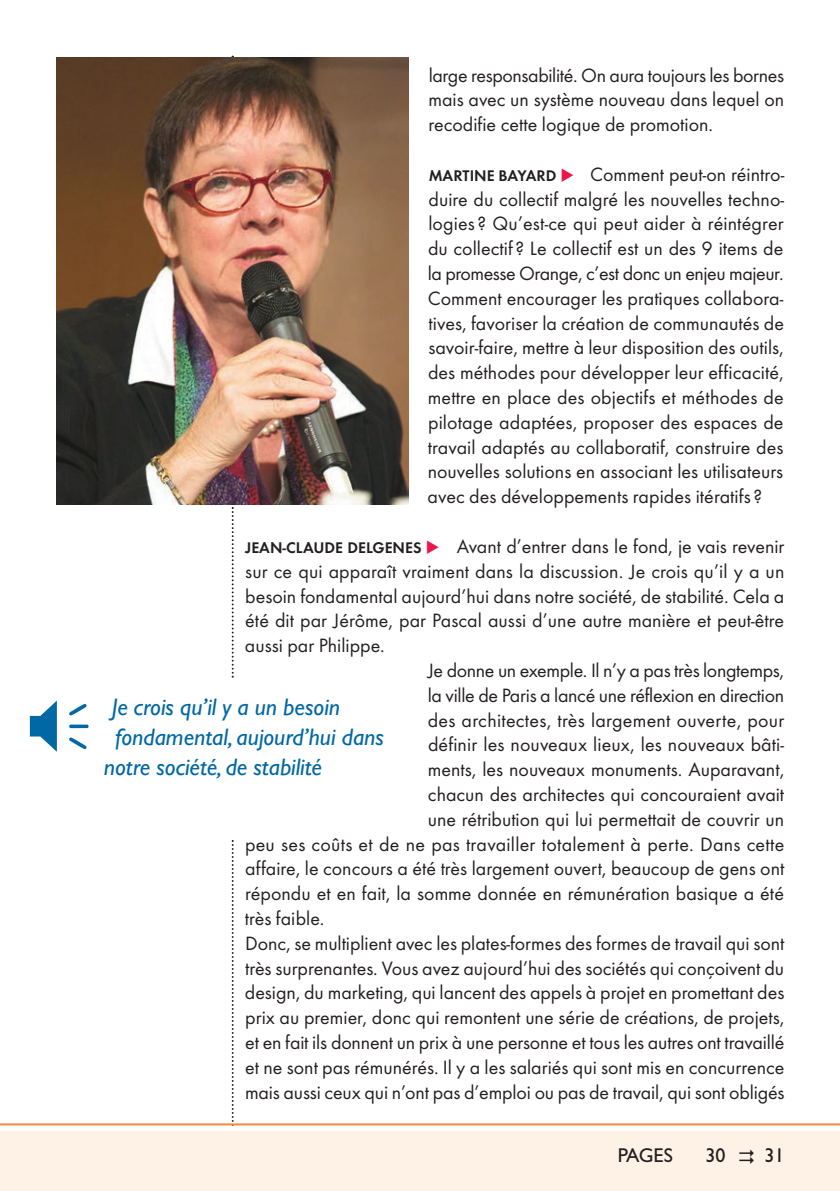
<style>
.page{position:relative;width:840px;height:1191px;background:#fff}
.page>*{position:absolute;margin:0;border:0;box-sizing:border-box;transform-origin:0 0}
.t1{font:italic 24px "Gill Sans";color:#0068a5}
.t2{font:20px/24.8px "Futura T";color:#231f20;text-align:justify}
.t3{font:20px "Futura T";letter-spacing:-.02em;color:#231f20}
.t4{font:20px "Gill Sans";color:#231f20}
.s1{font-weight:600;font-size:16px}
.s2{color:#ed164b}
</style>
<div class="page">
<svg style="left:231px;top:507px;width:2px;height:170px"></svg>
<svg style="left:231px;top:840px;width:2px;height:282px"></svg>
<hr style="left:0;top:1123px;width:839px;height:2px;background:#f58b3c">
<div style="left:0;top:1131px;width:839px;height:60px;background:#fef1e6"></div>
<svg style="left:30px;top:700px;width:58px;height:52px"></svg>
<img style="left:57px;top:57px;width:351px;height:447px">
<p class="t2" style="left:428px;top:62px;width:357px">large responsabilité. On aura toujours les bornes mais avec un système nouveau dans lequel on recodifie cette logique de promotion.</p>
<p class="t2" style="left:427px;top:161px;width:358px"><span class="s1">MARTINE BAYARD</span> <span class="s2">◆</span> Comment peut-on réintro&shy;duire du collectif malgré les nouvelles techno&shy;logies ? Qu’est-ce qui peut aider à réintégrer du collectif ? Le collectif est un des 9 items de la promesse Orange, c’est donc un enjeu majeur.<br>Comment encourager les pratiques collabora&shy;tives, favoriser la création de communautés de savoir-faire, mettre à leur disposition des outils, des méthodes pour développer leur efficacité, mettre en place des objectifs et méthodes de pilotage adaptées, proposer des espaces de travail adaptés au collaboratif, construire des nouvelles solutions en associant les utilisateurs avec des développements rapides itératifs ?</p>
<p class="t2" style="left:245px;top:533px;width:540px"><span class="s1">JEAN-CLAUDE DELGENES</span> <span class="s2">◆</span> Avant d’entrer dans le fond, je vais revenir</p>
<p class="t2" style="left:245px;top:558px;width:540px">sur ce qui apparaît vraiment dans la discussion. Je crois qu’il y a un</p>
<p class="t2" style="left:245px;top:583px;width:540px">besoin fondamental aujourd’hui dans notre société, de stabilité. Cela a</p>
<p class="t2" style="left:245px;top:608px;width:540px">été dit par Jérôme, par Pascal aussi d’une autre manière et peut-être</p>
<p class="t2" style="left:245px;top:633px;width:141px">aussi par Philippe.</p>
<p class="t3" style="left:427px;top:658px;width:357px">Je donne un exemple. Il n’y a pas très longtemps,</p>
<p class="t2" style="left:427px;top:682px;width:358px">la ville de Paris a lancé une réflexion en direction</p>
<p class="t2" style="left:427px;top:707px;width:358px">des architectes, très largement ouverte, pour</p>
<p class="t2" style="left:428px;top:732px;width:357px">définir les nouveaux lieux, les nouveaux bâti-</p>
<p class="t2" style="left:427px;top:757px;width:358px">ments, les nouveaux monuments. Auparavant,</p>
<p class="t2" style="left:427px;top:781px;width:358px">chacun des architectes qui concouraient avait</p>
<p class="t2" style="left:427px;top:806px;width:357px">une rétribution qui lui permettait de couvrir un</p>
<p class="t2" style="left:245px;top:831px;width:540px">peu ses coûts et de ne pas travailler totalement à perte. Dans cette</p>
<p class="t2" style="left:245px;top:856px;width:540px">affaire, le concours a été très largement ouvert, beaucoup de gens ont</p>
<p class="t2" style="left:245px;top:881px;width:540px">répondu et en fait, la somme donnée en rémunération basique a été</p>
<p class="t2" style="left:245px;top:905px;width:81px">très faible.</p>
<p class="t2" style="left:245px;top:930px;width:540px">Donc, se multiplient avec les plates-formes des formes de travail qui sont</p>
<p class="t2" style="left:245px;top:955px;width:540px">très surprenantes. Vous avez aujourd’hui des sociétés qui conçoivent du</p>
<p class="t2" style="left:245px;top:980px;width:540px">design, du marketing, qui lancent des appels à projet en promettant des</p>
<p class="t2" style="left:245px;top:1005px;width:540px">prix au premier, donc qui remontent une série de créations, de projets,</p>
<p class="t2" style="left:245px;top:1029px;width:540px">et en fait ils donnent un prix à une personne et tous les autres ont travaillé</p>
<p class="t2" style="left:245px;top:1054px;width:540px">et ne sont pas rémunérés. Il y a les salariés qui sont mis en concurrence</p>
<p class="t2" style="left:245px;top:1079px;width:540px">mais aussi ceux qui n’ont pas d’emploi ou pas de travail, qui sont obligés</p>
<p class="t1" style="left:112px;top:692px;width:230px">Je crois qu’il y a un besoin</p>
<p class="t1" style="left:115px;top:722px;width:270px">fondamental, aujourd’hui dans</p>
<p class="t1" style="left:104px;top:752px;width:219px">notre société, de stabilité</p>
<p class="t4" style="left:617px;top:1143px;width:57px">PAGES</p>
<p class="t4" style="left:705px;top:1143px;width:21px">30</p>
<p class="t4" style="left:764px;top:1143px;width:21px">31</p>
</div>
